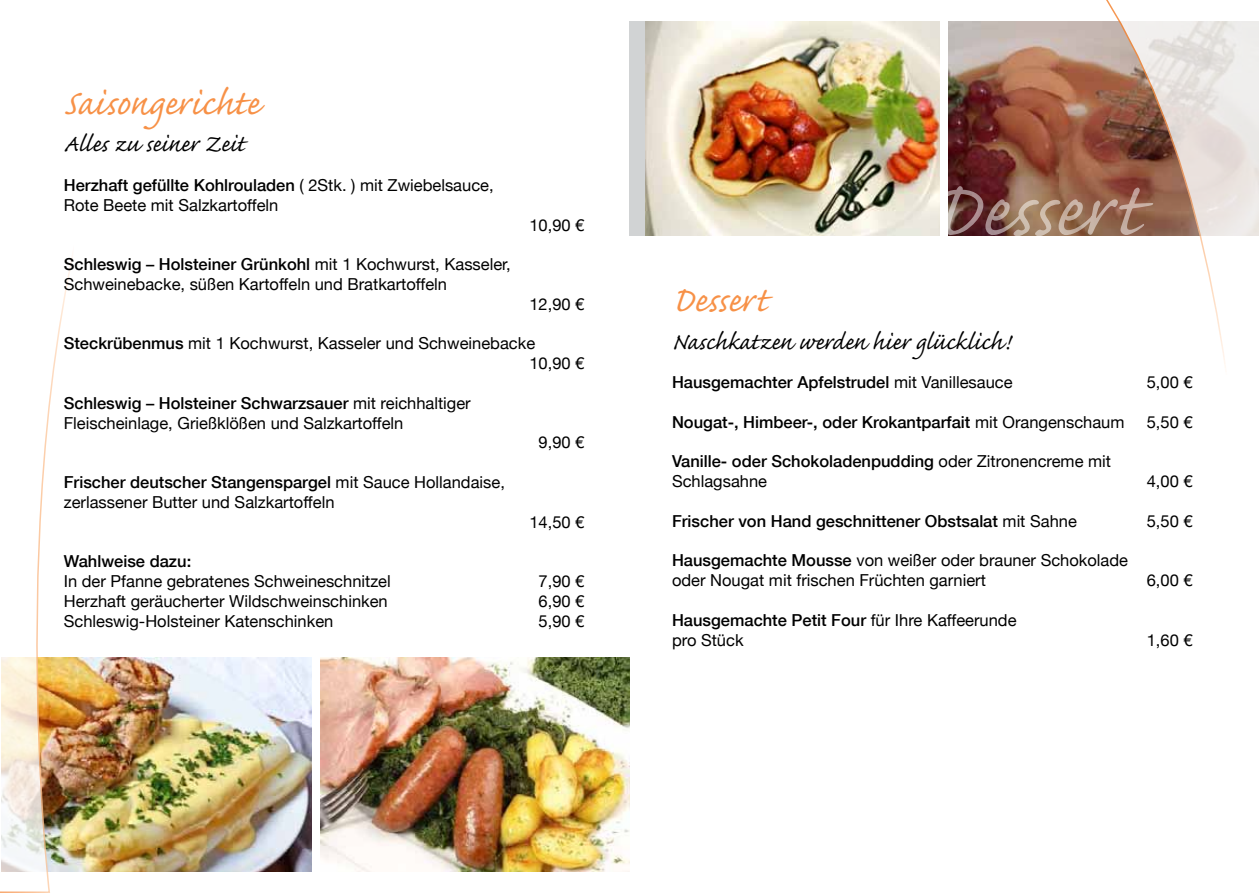
<style>
.page{position:relative;width:1259px;height:893px;background:#fff}
.page>*{position:absolute;margin:0;border:0;box-sizing:border-box;transform-origin:0 0}
.t1{font:45px "Caflisch Script";color:#f79147}
.t2{font:30px "Caflisch Script";letter-spacing:-.005em;color:#000}
.t3{font:16.5px/19.8px "Helvetica Neue";color:#000}
.t4{font:500 16.5px "Helvetica Neue";color:#000}
.s1{font-weight:500}
.s2{font-weight:400}
</style>
<div class="page">
<img style="left:193px;top:658px;width:118px;height:214px">
<img style="left:320px;top:658px;width:309px;height:214px">
<img style="left:0;top:254px;width:193px;height:639px">
<div style="left:629px;top:21px;width:311px;height:214px;background:#d1d3d4"></div>
<img style="left:645px;top:21px;width:295px;height:214px">
<img style="left:948px;top:21px;width:141px;height:165px">
<svg style="left:948px;top:186px;width:141px;height:50px;background:#8f695b"></svg>
<svg style="left:1089px;top:0;width:170px;height:368px"></svg>
<h1 class="t1" style="left:64px;top:80px;width:197px">Saisongerichte</h1>
<h2 class="t2" style="left:64px;top:129px;width:182px">Alles zu seiner Zeit</h2>
<p class="t3" style="left:64px;top:175px;width:431px"><span class="s1">Herzhaft gefüllte Kohlrouladen</span> ( 2Stk. ) mit Zwiebelsauce,<br>Rote Beete mit Salzkartoffeln</p>
<p class="t3" style="left:64px;top:254px;width:448px"><span class="s1">Schleswig – Holsteiner Grünkohl</span> mit 1 Kochwurst, Kasseler,<br>Schweinebacke, süßen Kartoffeln und Bratkartoffeln</p>
<p class="t3" style="left:529px;top:215px;width:57px">10,90 €</p>
<p class="t3" style="left:529px;top:294px;width:57px">12,90 €</p>
<p class="t3" style="left:529px;top:333px;width:57px;text-indent:-465px"><span class="s1">Steckrübenmus</span> mit 1 Kochwurst, Kasseler und Schweinebacke<br>10,90 €</p>
<p class="t3" style="left:64px;top:393px;width:408px"><span class="s1">Schleswig – Holsteiner Schwarzsauer</span> mit reichhaltiger<br>Fleischeinlage, Grießklößen und Salzkartoffeln</p>
<p class="t3" style="left:538px;top:432px;width:47px">9,90 €</p>
<p class="t3" style="left:64px;top:472px;width:443px"><span class="s1">Frischer deutscher Stangenspargel</span> mit Sauce Hollandaise, zerlassener Butter und Salzkartoffeln</p>
<p class="t3" style="left:529px;top:512px;width:57px">14,50 €</p>
<p class="t4" style="left:64px;top:551px;width:129px">Wahlweise dazu:</p>
<p class="t3" style="left:64px;top:571px;width:328px">In der Pfanne gebratenes Schweineschnitzel</p>
<p class="t3" style="left:538px;top:571px;width:47px">7,90 €</p>
<p class="t3" style="left:64px;top:591px;width:325px">Herzhaft geräucherter Wildschweinschinken</p>
<p class="t3" style="left:538px;top:591px;width:47px">6,90 €</p>
<p class="t3" style="left:64px;top:611px;width:271px">Schleswig-Holsteiner Katenschinken</p>
<p class="t3" style="left:538px;top:611px;width:47px">5,90 €</p>
<h1 class="t1" style="left:672px;top:277px;width:97px">Dessert</h1>
<h2 class="t2" style="left:672px;top:326px;width:339px">Naschkatzen werden hier glücklich!</h2>
<p class="t4" style="left:672px;top:372px;width:342px">Hausgemachter Apfelstrudel <span class="s2">mit Vanillesauce</span></p>
<p class="t3" style="left:1146px;top:372px;width:47px">5,00 €</p>
<p class="t4" style="left:672px;top:412px;width:454px">Nougat-, Himbeer-, oder Krokantparfait <span class="s2">mit Orangenschaum</span></p>
<p class="t3" style="left:1146px;top:412px;width:47px">5,50 €</p>
<p class="t3" style="left:672px;top:451px;width:440px"><span class="s1">Vanille- oder Schokoladenpudding</span> oder Zitronencreme mit<br>Schlagsahne</p>
<p class="t3" style="left:1146px;top:471px;width:47px">4,00 €</p>
<p class="t4" style="left:672px;top:511px;width:406px">Frischer von Hand geschnittener Obstsalat <span class="s2">mit Sahne</span></p>
<p class="t3" style="left:1146px;top:511px;width:47px">5,50 €</p>
<p class="t3" style="left:672px;top:550px;width:457px"><span class="s1">Hausgemachte Mousse</span> von weißer oder brauner Schokolade oder Nougat mit frischen Früchten garniert</p>
<p class="t3" style="left:1146px;top:570px;width:47px">6,00 €</p>
<p class="t3" style="left:672px;top:610px;width:346px"><span class="s1">Hausgemachte Petit Four</span> für Ihre Kaffeerunde pro Stück</p>
<p class="t3" style="left:1146px;top:630px;width:47px">1,60 €</p>
</div>
